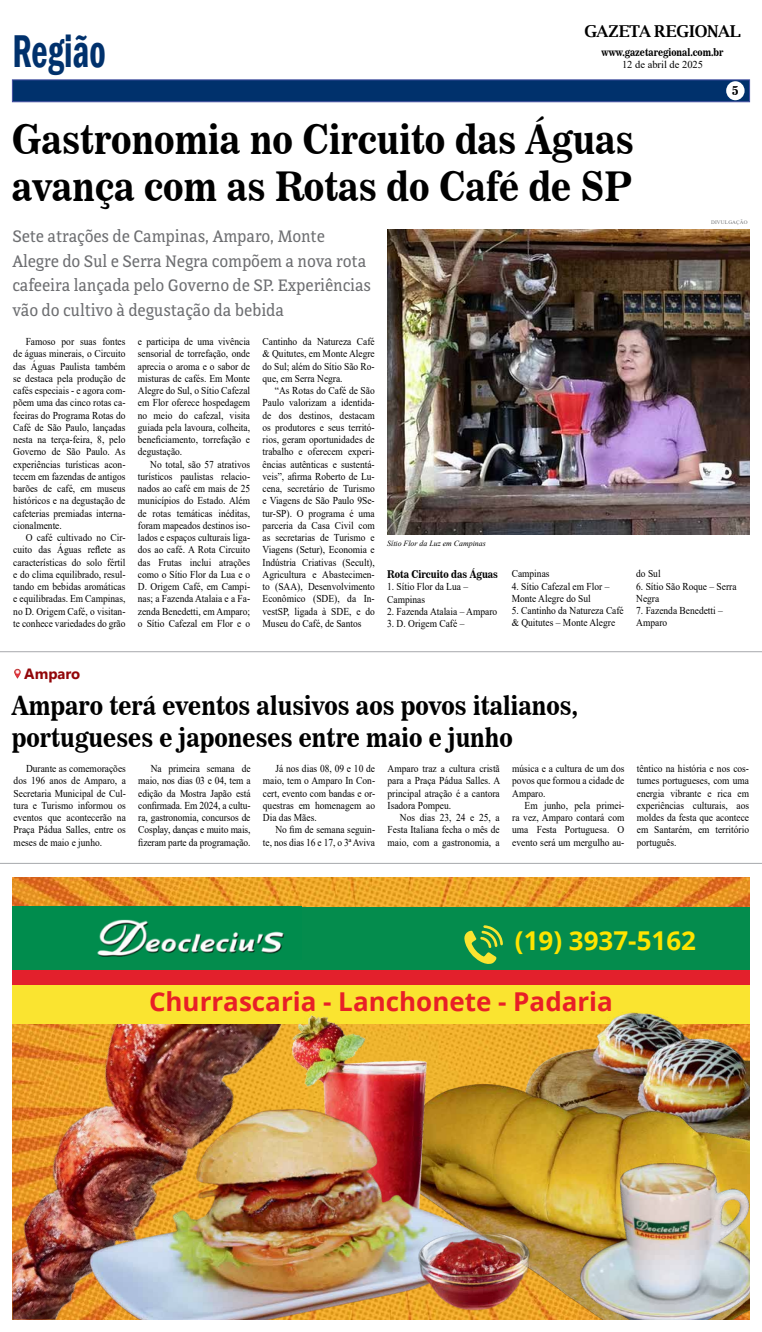
<style>
.page{position:relative;width:762px;height:1332px;background:#fff}
.page>*{position:absolute;margin:0;border:0;box-sizing:border-box;transform-origin:0 0}
.t1{font:600 condensed 47.25px "Franklin Gothic";color:#00316c;scale:.75 1}
.t2{font:40.25px/46.4px "News 706 BT Bold C";color:#000;scale:.9 1}
.t3{font:26.25px/31.5px "News 706 BT Bold C";color:#000;scale:.9 1}
.t4{font:700 25.99px "Open Sans";color:#e81f27}
.t5{font:700 25.99px "Open Sans";color:#ffe400}
.t6{font:17.5px/24.5px "Directa Serif";letter-spacing:-.01em;color:#6d6e71}
.t7{font:700 16.36px "Luxi Serif";letter-spacing:-.02em;color:#000}
.t8{font:700 14.88px "Leelawadee";color:#920609}
.t9{font:13.12px "News 706 BT Bold C";color:#000}
.t10{font:10.5px/12.2px "Times New Roman";color:#000;text-align:justify;scale:.9 1}
.t11{font:10.5px "News 706 BT Bold C";color:#000;scale:.87 1}
.t12{font:10.5px "News 706 BT Bold C";color:#000;scale:.9 1}
.t13{font:10.5px "Times New Roman";color:#000}
.t14{font:italic 7.88px "Times New Roman";color:#000}
.t15{font:5.25px "Times New Roman";letter-spacing:.035em;color:#6d6e71}
</style>
<div class="page">
<div style="left:12px;top:79px;width:737px;height:23px;background:#00316c;border:1px solid #434fa1"></div>
<div style="left:726px;top:81px;width:18px;height:19px;background:#fff;border-radius:50%"></div>
<svg style="left:14px;top:669px;width:7px;height:10px"></svg>
<img style="left:381px;top:877px;width:368px;height:30px">
<div style="left:12px;top:907px;width:737px;height:79px;background:#048c4d"></div>
<img style="left:12px;top:877px;width:369px;height:214px">
<img style="left:12px;top:907px;width:289px;height:53px">
<div style="left:12px;top:979px;width:737px;height:45px;background:#fae430"></div>
<img style="left:483px;top:1012px;width:266px;height:13px">
<img style="left:483px;top:1025px;width:266px;height:295px">
<img style="left:279px;top:1015px;width:204px;height:76px">
<img style="left:12px;top:1091px;width:512px;height:229px">
<div style="left:12px;top:970px;width:737px;height:14px;background:#e3202c"></div>
<div style="left:12px;top:960px;width:737px;height:10px;background:#048c4d"></div>
<img style="left:419px;top:1231px;width:117px;height:80px">
<img style="left:554px;top:1151px;width:195px;height:169px">
<svg style="left:464px;top:925px;width:39px;height:39px"></svg>
<hr style="left:0;top:863px;width:761px;height:1px;background:#a7a9ac">
<hr style="left:0;top:651px;width:761px;height:1px;background:#a7a9ac">
<img style="left:387px;top:230px;width:362px;height:304px">
<h1 class="t1" style="left:12px;top:19px;width:126px">Região</h1>
<h3 class="t7" style="left:584px;top:20px;width:158px">GAZETA REGIONAL</h3>
<p class="t11" style="left:601px;top:46px;width:142px">www.gazetaregional.com.br</p>
<p class="t13" style="left:622px;top:57px;width:83px">12 de abril de 2025</p>
<p class="t9" style="left:731px;top:82px;width:8px">5</p>
<h2 class="t2" style="left:12px;top:117px;width:692px">Gastronomia no Circuito das Águas avança com as Rotas do Café de SP</h2>
<p class="t15" style="left:711px;top:219px;width:38px">DIVULGAÇÃO</p>
<h3 class="t6" style="left:12px;top:224px;width:360px">Sete atrações de Campinas, Amparo, Monte Alegre do Sul e Serra Negra compõem a nova rota cafeeira lançada pelo Governo de SP. Experiências vão do cultivo à degustação da bebida</h3>
<p class="t10" style="left:13px;top:335px;width:126px;text-indent:12px">Famoso por suas fontes de águas minerais, o Circuito das Águas Paulista também se destaca pela produção de cafés especiais - e agora com&shy;põem uma das cinco rotas ca&shy;feeiras do Programa Rotas do Café de São Paulo, lançadas nesta na terça-feira, 8, pelo Governo de São Paulo. As experiências turísticas acon&shy;tecem em fazendas de antigos barões de café, em museus históricos e na degustação de cafeterias premiadas interna&shy;cionalmente.</p>
<p class="t10" style="left:13px;top:531px;width:126px;text-indent:12px">O café cultivado no Cir&shy;cuito das Águas reflete as características do solo fértil e do clima equilibrado, resul&shy;tando em bebidas aromáticas e equilibradas. Em Campinas, no D. Origem Café, o visitan&shy;te conhece variedades do grão</p>
<p class="t10" style="left:138px;top:335px;width:126px">e participa de uma vivência sensorial de torrefação, onde aprecia o aroma e o sabor de misturas de cafés. Em Monte Alegre do Sul, o Sítio Cafezal em Flor oferece hospedagem no meio do cafezal, visita guiada pela lavoura, colheita, beneficiamento, torrefação e degustação.</p>
<p class="t10" style="left:138px;top:458px;width:126px;text-indent:12px">No total, são 57 atrativos turísticos paulistas relacio&shy;nados ao café em mais de 25 municípios do Estado. Além de rotas temáticas inéditas, foram mapeados destinos iso&shy;lados e espaços culturais liga&shy;dos ao café. A Rota Circuito das Frutas inclui atrações como o Sítio Flor da Lua e o D. Origem Café, em Campi&shy;nas; a Fazenda Atalaia e a Fa&shy;zenda Benedetti, em Amparo; o Sítio Cafezal em Flor e o</p>
<p class="t10" style="left:262px;top:335px;width:126px">Cantinho da Natureza Café &amp; Quitutes, em Monte Alegre do Sul; além do Sítio São Ro&shy;que, em Serra Negra.</p>
<p class="t10" style="left:262px;top:384px;width:126px;text-indent:12px">“As Rotas do Café de São Paulo valorizam a identida&shy;de dos destinos, destacam os produtores e seus territó&shy;rios, geram oportunidades de trabalho e oferecem experi&shy;ências autênticas e sustentá&shy;veis”, afirma Roberto de Lu&shy;cena, secretário de Turismo e Viagens de São Paulo 9Se&shy;tur-SP). O programa é uma parceria da Casa Civil com as secretarias de Turismo e Viagens (Setur), Economia e Indústria Criativas (Secult), Agricultura e Abastecimen&shy;to (SAA), Desenvolvimento Econômico (SDE), da In&shy;vestSP, ligada à SDE, e do Museu do Café, de Santos</p>
<p class="t14" style="left:387px;top:538px;width:100px">Sítio Flor da Luz em Campinas</p>
<p class="t12" style="left:387px;top:568px;width:125px">Rota Circuito das Águas</p>
<p class="t10" style="left:387px;top:580px;width:91px">1. Sítio Flor da Lua –<br>Campinas</p>
<p class="t10" style="left:387px;top:605px;width:124px">2. Fazenda Atalaia – Amparo</p>
<p class="t10" style="left:387px;top:617px;width:87px">3. D. Origem Café –</p>
<p class="t10" style="left:511px;top:567px;width:43px">Campinas</p>
<p class="t10" style="left:511px;top:580px;width:110px">4. Sítio Cafezal em Flor –<br>Monte Alegre do Sul</p>
<p class="t10" style="left:511px;top:604px;width:126px">5. Cantinho da Natureza Café &amp; Quitutes – Monte Alegre</p>
<p class="t10" style="left:636px;top:567px;width:29px">do Sul</p>
<p class="t10" style="left:636px;top:580px;width:113px">6. Sítio São Roque – Serra<br>Negra</p>
<p class="t10" style="left:636px;top:604px;width:98px">7. Fazenda Benedetti –<br>Amparo</p>
<h3 class="t8" style="left:24px;top:665px;width:58px">Amparo</h3>
<h3 class="t3" style="left:12px;top:690px;width:630px">Amparo terá eventos alusivos aos povos italianos, portugueses e japoneses entre maio e junho</h3>
<p class="t10" style="left:14px;top:762px;width:126px;text-indent:12px">Durante as comemorações dos 196 anos de Amparo, a Secretaria Municipal de Cul&shy;tura e Turismo informou os eventos que acontecerão na Praça Pádua Salles, entre os meses de maio e junho.</p>
<p class="t10" style="left:138px;top:762px;width:126px;text-indent:12px">Na primeira semana de maio, nos dias 03 e 04, tem a edição da Mostra Japão está confirmada. Em 2024, a cultu&shy;ra, gastronomia, concursos de Cosplay, danças e muito mais, fizeram parte da programação.</p>
<p class="t10" style="left:263px;top:762px;width:126px;text-indent:12px">Já nos dias 08, 09 e 10 de maio, tem o Amparo In Con&shy;cert, evento com bandas e or&shy;questras em homenagem ao Dia das Mães.</p>
<p class="t10" style="left:263px;top:823px;width:126px;text-align:right">No fim de semana seguin-<br>te, nos dias 16 e 17, o 3ª Aviva</p>
<p class="t10" style="left:387px;top:762px;width:127px">Amparo traz a cultura cristã para a Praça Pádua Salles. A principal atração é a cantora Isadora Pompeu.</p>
<p class="t10" style="left:387px;top:811px;width:126px;text-indent:12px">Nos dias 23, 24 e 25, a Festa Italiana fecha o mês de maio, com a gastronomia, a</p>
<p class="t10" style="left:512px;top:762px;width:126px">música e a cultura de um dos povos que formou a cidade de Amparo.</p>
<p class="t10" style="left:512px;top:799px;width:126px;text-indent:12px">Em junho, pela primei&shy;ra vez, Amparo contará com uma Festa Portuguesa. O evento será um mergulho au-</p>
<p class="t10" style="left:636px;top:762px;width:126px">têntico na história e nos cos&shy;tumes portugueses, com uma energia vibrante e rica em experiências culturais, aos moldes da festa que acontece em Santarém, em território português.</p>
<h3 class="t5" style="left:515px;top:922px;width:183px">(19) 3937-5162</h3>
<h3 class="t4" style="left:149px;top:983px;width:465px">Churrascaria - Lanchonete - Padaria</h3>
</div>
